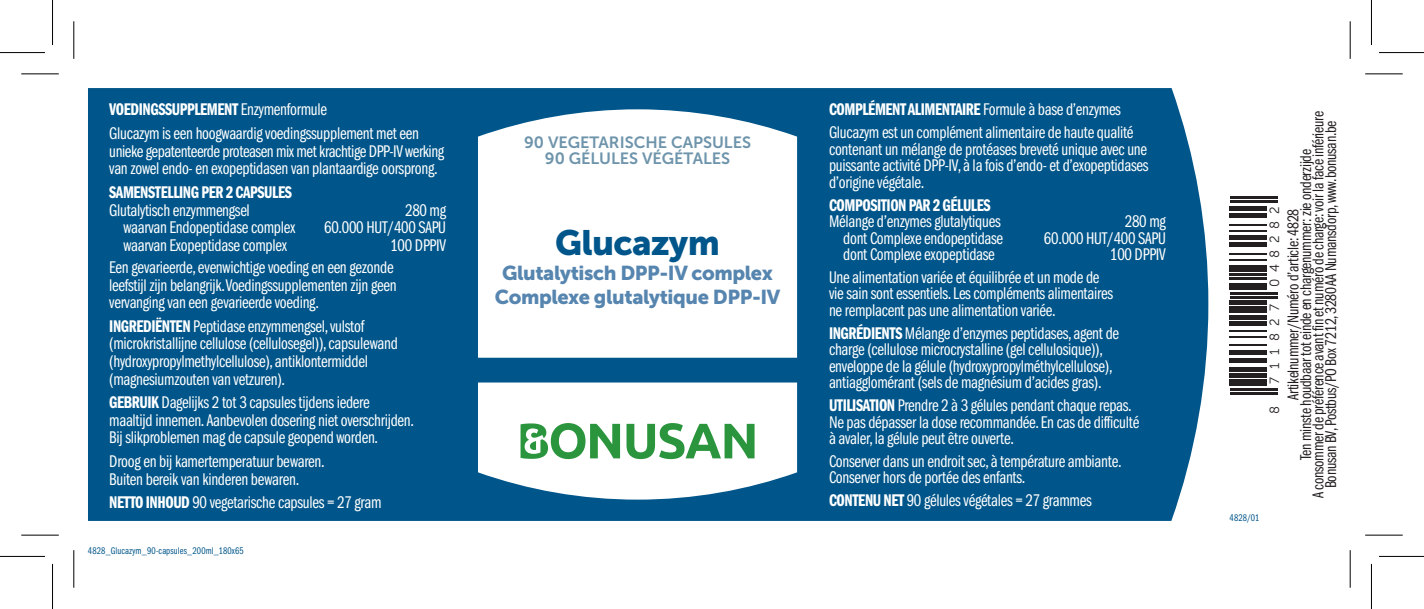
<style>
.page{position:relative;width:1424px;height:609px;background:#fff}
.page>*{position:absolute;margin:0;border:0;box-sizing:border-box;transform-origin:0 0}
.Productnaam{font:35px "Museo Sans 900";letter-spacing:-.02em;color:#00568a}
.Ondertitel{font:20px "Museo Sans 900";letter-spacing:-.02em;color:#5685af}
.Body_Regular_FRANS{font:17.5px/16.5px "Franklin Gothic Book Cmpr";letter-spacing:-.015em;color:#fff}
.Body_Regular{font:17.5px/17.5px "Franklin Gothic Book Cmpr";letter-spacing:-.015em;color:#fff}
.Body_Regular_FRANS-2{font:17.5px "Franklin Gothic Demi Cmpr";letter-spacing:-.025em;color:#fff}
.Body_Regular-2{font:17.5px "Franklin Gothic Demi Cmpr";letter-spacing:-.025em;color:#fff}
.Artikelnummer{font:16.25px "Franklin Gothic Book Cmpr";letter-spacing:-.015em;color:#231f20}
.Inhoud{font:16.25px "Museo Sans 700";color:#6e94ab}
.t1{font:13.25px "Museo Sans 300";letter-spacing:.51em;color:#231f20}
.Versienummer{font:10px "Franklin Gothic Book Cmpr";letter-spacing:.01em;color:#00568a}
.s1{font-family:"Franklin Gothic Book Cmpr"}
.s2{font-family:"Franklin Gothic Demi Cmpr"}
</style>
<div class="page">
<div style="left:88px;top:88px;width:1120px;height:432px;background:#00568a"></div>
<svg style="left:478px;top:382px;width:319px;height:117px"></svg>
<svg style="left:478px;top:109px;width:319px;height:248px"></svg>
<svg style="left:626px;top:422px;width:128px;height:36px"></svg>
<svg style="left:520px;top:422px;width:100px;height:36px"></svg>
<hr style="left:1229px;top:392px;width:48px;height:2px;background:#231f20">
<hr style="left:1229px;top:387px;width:48px;height:3px;background:#231f20">
<div style="left:1229px;top:379px;width:37px;height:7px;background:#231f20"></div>
<hr style="left:1229px;top:373px;width:37px;height:4px;background:#231f20">
<hr style="left:1229px;top:367px;width:37px;height:4px;background:#231f20">
<div style="left:1229px;top:358px;width:37px;height:5px;background:#231f20"></div>
<hr style="left:1229px;top:350px;width:37px;height:4px;background:#231f20">
<hr style="left:1229px;top:344px;width:37px;height:2px;background:#231f20">
<hr style="left:1229px;top:335px;width:37px;height:2px;background:#231f20">
<hr style="left:1229px;top:329px;width:37px;height:2px;background:#231f20">
<hr style="left:1229px;top:321px;width:37px;height:4px;background:#231f20">
<hr style="left:1229px;top:315px;width:37px;height:4px;background:#231f20">
<div style="left:1229px;top:306px;width:37px;height:7px;background:#231f20"></div>
<hr style="left:1229px;top:300px;width:37px;height:4px;background:#231f20">
<hr style="left:1229px;top:296px;width:48px;height:2px;background:#231f20">
<hr style="left:1229px;top:292px;width:48px;height:2px;background:#231f20">
<div style="left:1229px;top:283px;width:37px;height:7px;background:#231f20"></div>
<hr style="left:1229px;top:277px;width:37px;height:2px;background:#231f20">
<hr style="left:1229px;top:273px;width:37px;height:2px;background:#231f20">
<div style="left:1229px;top:265px;width:37px;height:6px;background:#231f20"></div>
<hr style="left:1229px;top:259px;width:37px;height:2px;background:#231f20">
<hr style="left:1229px;top:252px;width:37px;height:2px;background:#231f20">
<hr style="left:1229px;top:242px;width:37px;height:4px;background:#231f20">
<div style="left:1229px;top:235px;width:37px;height:5px;background:#231f20"></div>
<hr style="left:1229px;top:230px;width:37px;height:1px;background:#231f20">
<hr style="left:1229px;top:223px;width:37px;height:2px;background:#231f20">
<hr style="left:1229px;top:213px;width:37px;height:4px;background:#231f20">
<div style="left:1229px;top:206px;width:37px;height:5px;background:#231f20"></div>
<hr style="left:1229px;top:200px;width:48px;height:2px;background:#231f20">
<hr style="left:1229px;top:196px;width:48px;height:2px;background:#231f20">
<hr style="left:21px;top:73px;width:38px;height:1px;background:#000">
<hr style="left:1364px;top:73px;width:38px;height:1px;background:#000">
<hr style="left:21px;top:534px;width:38px;height:1px;background:#000">
<hr style="left:1364px;top:534px;width:38px;height:1px;background:#000">
<hr style="left:73px;top:21px;width:1px;height:38px;background:#000">
<hr style="left:73px;top:549px;width:1px;height:38px;background:#000">
<hr style="left:1349px;top:21px;width:1px;height:38px;background:#000">
<hr style="left:1349px;top:549px;width:1px;height:38px;background:#000">
<hr style="left:0;top:52px;width:45px;height:1px;background:#000">
<hr style="left:1378px;top:52px;width:45px;height:1px;background:#000">
<hr style="left:0;top:555px;width:45px;height:1px;background:#000">
<hr style="left:1378px;top:555px;width:45px;height:1px;background:#000">
<hr style="left:52px;top:0;width:1px;height:45px;background:#000">
<hr style="left:52px;top:563px;width:1px;height:45px;background:#000">
<hr style="left:1370px;top:0;width:1px;height:45px;background:#000">
<hr style="left:1370px;top:563px;width:1px;height:45px;background:#000">
<p class="Body_Regular-2" style="left:109px;top:100px;width:219px">VOEDINGSSUPPLEMENT <span class="s1">Enzymenformule</span></p>
<p class="Body_Regular" style="left:109px;top:125px;width:336px">Glucazym is een hoogwaardig voedingssupplement met een unieke gepatenteerde proteasen mix met krachtige DPP-IV werking van zowel endo- en exopeptidasen van plantaardige oorsprong.</p>
<p class="Body_Regular-2" style="left:109px;top:182px;width:184px">SAMENSTELLING PER 2 CAPSULES</p>
<p class="Body_Regular" style="left:109px;top:201px;width:142px">Glutalytisch enzymmengsel</p>
<p class="Body_Regular" style="left:405px;top:201px;width:42px">280 mg</p>
<p class="Body_Regular" style="left:123px;top:218px;width:173px">waarvan Endopeptidase complex</p>
<p class="Body_Regular" style="left:324px;top:218px;width:123px">60.000 HUT/400 SAPU</p>
<p class="Body_Regular" style="left:123px;top:236px;width:165px">waarvan Exopeptidase complex</p>
<p class="Body_Regular" style="left:390px;top:236px;width:57px">100 DPPIV</p>
<p class="Body_Regular" style="left:109px;top:258px;width:289px">Een gevarieerde, evenwichtige voeding en een gezonde leefstijl zijn belangrijk. Voedingssupplementen zijn geen vervanging van een gevarieerde voeding.</p>
<p class="Body_Regular" style="left:109px;top:317px;width:290px"><span class="s2">INGREDIËNTEN</span> Peptidase enzymmengsel, vulstof (microkristallijne cellulose (cellulosegel)), capsulewand (hydroxypropylmethylcellulose), antiklontermiddel (magnesiumzouten van vetzuren).</p>
<p class="Body_Regular" style="left:109px;top:393px;width:306px"><span class="s2">GEBRUIK</span> Dagelijks 2 tot 3 capsules tijdens iedere maaltijd innemen. Aanbevolen dosering niet overschrijden.<br>Bij slikproblemen mag de capsule geopend worden.</p>
<p class="Body_Regular" style="left:109px;top:452px;width:217px">Droog en bij kamertemperatuur bewaren.</p>
<p class="Body_Regular" style="left:109px;top:470px;width:191px">Buiten bereik van kinderen bewaren.</p>
<p class="Body_Regular" style="left:109px;top:493px;width:274px"><span class="s2">NETTO INHOUD</span> 90 vegetarische capsules = 27 gram</p>
<p class="Versienummer" style="left:88px;top:545px;width:157px">4828_Glucazym_90-capsules_200ml_180x65</p>
<p class="Inhoud" style="left:524px;top:133px;width:228px">90 VEGETARISCHE CAPSULES</p>
<p class="Inhoud" style="left:545px;top:150px;width:187px">90 GÉLULES VÉGÉTALES</p>
<p class="Productnaam" style="left:555px;top:223px;width:166px">Glucazym</p>
<p class="Ondertitel" style="left:502px;top:261px;width:272px">Glutalytisch DPP-IV complex</p>
<p class="Ondertitel" style="left:494px;top:285px;width:287px">Complexe glutalytique DPP-IV</p>
<p class="Body_Regular_FRANS-2" style="left:828px;top:100px;width:293px">COMPLÉMENT ALIMENTAIRE <span class="s1">Formule à base d’enzymes</span></p>
<p class="Body_Regular_FRANS" style="left:828px;top:124px;width:321px">Glucazym est un complément alimentaire de haute qualité contenant un mélange de protéases breveté unique avec une puissante activité DPP-IV, à la fois d’endo- et d’exopeptidases d’origine végétale.</p>
<p class="Body_Regular_FRANS-2" style="left:828px;top:195px;width:163px">COMPOSITION PAR 2 GÉLULES</p>
<p class="Body_Regular_FRANS" style="left:828px;top:213px;width:173px">Mélange d’enzymes glutalytiques</p>
<p class="Body_Regular_FRANS" style="left:1124px;top:213px;width:42px">280 mg</p>
<p class="Body_Regular_FRANS" style="left:843px;top:229px;width:161px">dont Complexe endopeptidase</p>
<p class="Body_Regular_FRANS" style="left:1043px;top:229px;width:123px">60.000 HUT/400 SAPU</p>
<p class="Body_Regular_FRANS" style="left:843px;top:246px;width:153px">dont Complexe exopeptidase</p>
<p class="Body_Regular_FRANS" style="left:1109px;top:246px;width:57px">100 DPPIV</p>
<p class="Body_Regular_FRANS" style="left:828px;top:269px;width:285px">Une alimentation variée et équilibrée et un mode de vie sain sont essentiels. Les compléments alimentaires ne remplacent pas une alimentation variée.</p>
<p class="Body_Regular_FRANS" style="left:828px;top:324px;width:292px"><span class="s2">INGRÉDIENTS</span> Mélange d’enzymes peptidases, agent de charge (cellulose microcrystalline (gel cellulosique)), enveloppe de la gélule (hydroxypropylméthylcellulose), antiagglomérant (sels de magnésium d’acides gras).</p>
<p class="Body_Regular_FRANS" style="left:828px;top:397px;width:312px"><span class="s2">UTILISATION</span> Prendre 2 à 3 gélules pendant chaque repas.<br>Ne pas dépasser la dose recommandée. En cas de difficulté à avaler, la gélule peut être ouverte.</p>
<p class="Body_Regular_FRANS" style="left:828px;top:452px;width:294px">Conserver dans un endroit sec, à température ambiante.<br>Conserver hors de portée des enfants.</p>
<p class="Body_Regular_FRANS" style="left:828px;top:492px;width:264px"><span class="s2">CONTENU NET</span> 90 gélules végétales = 27 grammes</p>
<p class="Versienummer" style="left:1229px;top:511px;width:31px">4828/01</p>
<p class="Artikelnummer" style="left:1309px;top:497px;width:388px;rotate:-90deg">A consommer de préférence avant fin et numéro de charge: voir la face inférieure</p>
<p class="Artikelnummer" style="left:1321px;top:488px;width:369px;rotate:-90deg">Bonusan BV, Postbus/PO Box 7212, 3280 AA Numansdorp, www.bonusan.be</p>
<p class="Artikelnummer" style="left:1296px;top:459px;width:312px;rotate:-90deg">Ten minste houdbaar tot einde en chargenummer: zie onderzijde</p>
<p class="t1" style="left:1267px;top:287px;width:82px;rotate:-90deg">048282</p>
<p class="Artikelnummer" style="left:1284px;top:400px;width:193px;rotate:-90deg">Artikelnummer/Numéro d’article: 4828</p>
<p class="t1" style="left:1267px;top:384px;width:81px;rotate:-90deg">711827</p>
<p class="t1" style="left:1267px;top:413px;width:10px;rotate:-90deg">8</p>
</div>
